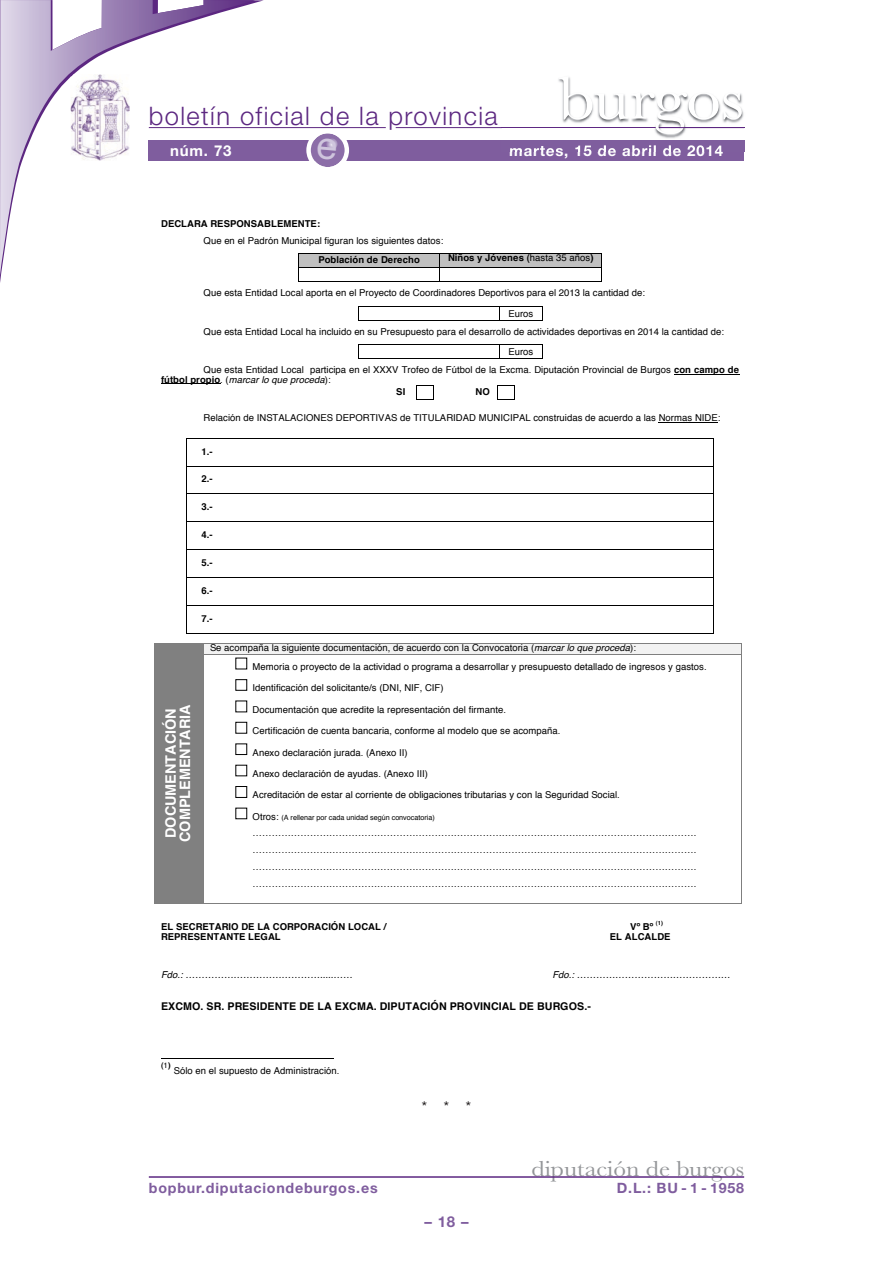
<style>
.page{position:relative;width:893px;height:1263px;background:#fff}
.page>*{position:absolute;margin:0;border:0;box-sizing:border-box;transform-origin:0 0}
.t1{font:63px "Baskerville";letter-spacing:-.01em;color:#fff;scale:1.12 1}
.t2{font:300 25.5px "Helvetica Neue";letter-spacing:.055em;color:#5c2781}
.t3{font:22.5px "Baskerville";color:#939598;scale:1.12 1}
.t4{font:700 15px "Helvetica Neue";letter-spacing:.055em;color:#fff}
.t5{font:700 15px "Helvetica Neue";color:#7f5d9e}
.t6{font:15px "Helvetica Neue";color:#231f20}
.t7{font:700 14.4px/14.4px "Helvetica";color:#fff}
.t8{font:700 14.25px "Helvetica Neue";letter-spacing:.055em;color:#7f5d9e}
.t9{font:700 10.65px "Helvetica";letter-spacing:.01em;color:#000}
.t10{font:9.45px/16.8px "Helvetica";letter-spacing:.005em;color:#000}
.t11{font:700 9.45px "Helvetica";letter-spacing:.005em;color:#000}
.t12{font:italic 9.45px "Helvetica";letter-spacing:.005em;color:#000}
.t13{font:700 7.8px "Helvetica";color:#000}
.t14{font:7.2px "Helvetica";color:#000}
.t15{font:700 5.7px "Helvetica";color:#000}
.s1{font-weight:400}
.s2{font-weight:700}
.s3{font-weight:700;font-style:normal}
.s4{font-style:normal}
.s5{font-style:italic}
.s6{font-size:9.45px}
</style>
<div class="page">
<hr style="left:396px;top:127px;width:348px;height:1px;background:#5c2781">
<hr style="left:149px;top:127px;width:237px;height:1px;background:#5c2781">
<svg style="left:0;top:0;width:255px;height:275px"></svg>
<div style="left:149px;top:140px;width:595px;height:20px;background:#7f5d9e"></div>
<hr style="left:149px;top:1176px;width:595px;height:2px;background:#5c2781">
<img style="left:558px;top:76px;width:187px;height:75px">
<img style="left:558px;top:127px;width:101px;height:1px">
<img style="left:558px;top:140px;width:186px;height:11px">
<img style="left:510px;top:146px;width:51px;height:5px">
<hr style="left:659px;top:127px;width:85px;height:1px;background:#5c2781">
<img style="left:71px;top:74px;width:59px;height:87px">
<div style="left:299px;top:254px;width:141px;height:13px;background:#c0c0c0"></div>
<div style="left:440px;top:254px;width:162px;height:13px;background:#c0c0c0"></div>
<hr style="left:299px;top:253px;width:141px;height:1px;background:#000">
<hr style="left:440px;top:253px;width:161px;height:1px;background:#000">
<hr style="left:299px;top:267px;width:141px;height:1px;background:#000">
<hr style="left:440px;top:267px;width:161px;height:1px;background:#000">
<svg style="left:298px;top:253px;width:1px;height:29px"></svg>
<hr style="left:299px;top:281px;width:141px;height:1px;background:#000">
<hr style="left:440px;top:281px;width:161px;height:1px;background:#000">
<svg style="left:601px;top:253px;width:1px;height:29px"></svg>
<hr style="left:359px;top:306px;width:140px;height:1px;background:#000">
<hr style="left:500px;top:306px;width:42px;height:1px;background:#000">
<svg style="left:358px;top:306px;width:1px;height:15px"></svg>
<hr style="left:359px;top:320px;width:140px;height:1px;background:#000">
<svg style="left:499px;top:306px;width:1px;height:15px"></svg>
<hr style="left:500px;top:320px;width:42px;height:1px;background:#000">
<svg style="left:542px;top:306px;width:1px;height:15px"></svg>
<hr style="left:359px;top:344px;width:140px;height:1px;background:#000">
<hr style="left:500px;top:344px;width:42px;height:1px;background:#000">
<svg style="left:358px;top:344px;width:1px;height:15px"></svg>
<hr style="left:359px;top:358px;width:140px;height:1px;background:#000">
<svg style="left:499px;top:344px;width:1px;height:15px"></svg>
<hr style="left:500px;top:358px;width:42px;height:1px;background:#000">
<svg style="left:542px;top:344px;width:1px;height:15px"></svg>
<hr style="left:674px;top:374px;width:65px;height:1px;background:#000">
<hr style="left:161px;top:384px;width:59px;height:1px;background:#000">
<svg style="left:416px;top:385px;width:18px;height:15px"></svg>
<svg style="left:497px;top:385px;width:18px;height:15px"></svg>
<hr style="left:659px;top:422px;width:59px;height:1px;background:#000">
<hr style="left:187px;top:438px;width:526px;height:1px;background:#000">
<hr style="left:187px;top:466px;width:526px;height:1px;background:#000">
<hr style="left:187px;top:493px;width:526px;height:1px;background:#000">
<hr style="left:187px;top:521px;width:526px;height:1px;background:#000">
<hr style="left:187px;top:549px;width:526px;height:1px;background:#000">
<hr style="left:187px;top:577px;width:526px;height:1px;background:#000">
<hr style="left:187px;top:605px;width:526px;height:1px;background:#000">
<svg style="left:186px;top:438px;width:1px;height:196px"></svg>
<hr style="left:187px;top:633px;width:526px;height:1px;background:#000">
<svg style="left:713px;top:438px;width:1px;height:196px"></svg>
<div style="left:155px;top:644px;width:48px;height:259px;background:#808080"></div>
<div style="left:204px;top:644px;width:537px;height:9px;background:#f2f2f2"></div>
<hr style="left:155px;top:643px;width:48px;height:1px;background:#7f7f7f">
<hr style="left:204px;top:643px;width:537px;height:1px;background:#7f7f7f">
<hr style="left:204px;top:653px;width:537px;height:1px;background:#7f7f7f">
<hr style="left:154px;top:654px;width:1px;height:249px;background:#7f7f7f">
<hr style="left:155px;top:903px;width:48px;height:1px;background:#7f7f7f">
<hr style="left:203px;top:654px;width:1px;height:249px;background:#7f7f7f">
<hr style="left:204px;top:903px;width:537px;height:1px;background:#7f7f7f">
<hr style="left:741px;top:654px;width:1px;height:249px;background:#7f7f7f">
<hr style="left:161px;top:1058px;width:173px;height:1px;background:#000">
<div style="left:235px;top:786px;width:12px;height:12px;border:1px solid #000"></div>
<div style="left:235px;top:679px;width:12px;height:12px;border:1px solid #000"></div>
<svg style="left:306px;top:133px;width:43px;height:34px"></svg>
<h2 class="t2" style="left:149px;top:100px;width:350px">boletín oficial de la provincia</h2>
<h1 class="t1" style="left:558px;top:60px;width:168px">burgos</h1>
<h3 class="t4" style="left:170px;top:141px;width:63px">núm. 73</h3>
<h3 class="t4" style="left:509px;top:141px;width:215px">martes, 15 de abril de 2014</h3>
<p class="t11" style="left:161px;top:219px;width:161px">DECLARA RESPONSABLEMENTE:</p>
<p class="t10" style="left:204px;top:233px;width:241px">Que en el Padrón Municipal figuran los siguientes datos:</p>
<p class="t11" style="left:318px;top:256px;width:103px">Población de Derecho</p>
<p class="t11" style="left:448px;top:254px;width:147px">Niños y Jóvenes (<span class="s1">hasta 35 años</span>)</p>
<p class="t10" style="left:204px;top:285px;width:443px">Que esta Entidad Local aporta en el Proyecto de Coordinadores Deportivos para el 2013 la cantidad de:</p>
<p class="t10" style="left:204px;top:306px;width:522px;line-height:17.5px;text-indent:305px">Euros<br>Que esta Entidad Local ha incluido en su Presupuesto para el desarrollo de actividades deportivas en 2014 la cantidad de:</p>
<p class="t10" style="left:204px;top:344px;width:537px;line-height:17.5px;text-indent:305px">Euros<br>Que esta Entidad Local participa en el XXXV Trofeo de Fútbol de la Excma. Diputación Provincial de Burgos <span class="s2">con campo de</span></p>
<p class="t12" style="left:161px;top:375px;width:171px"><span class="s3">fútbol propio</span><span class="s4">. (</span>marcar lo que proceda<span class="s4">):</span></p>
<p class="t11" style="left:396px;top:387px;width:11px">SI</p>
<p class="t11" style="left:475px;top:387px;width:16px">NO</p>
<p class="t10" style="left:204px;top:410px;width:518px">Relación de INSTALACIONES DEPORTIVAS de TITULARIDAD MUNICIPAL construidas de acuerdo a las Normas NIDE:</p>
<p class="t11" style="left:202px;top:447px;width:13px">1.-</p>
<p class="t11" style="left:202px;top:475px;width:13px">2.-</p>
<p class="t11" style="left:202px;top:503px;width:13px">3.-</p>
<p class="t11" style="left:202px;top:531px;width:13px">4.-</p>
<p class="t11" style="left:202px;top:558px;width:13px">5.-</p>
<p class="t11" style="left:202px;top:586px;width:13px">6.-</p>
<p class="t11" style="left:202px;top:614px;width:13px">7.-</p>
<p class="t10" style="left:253px;top:639px;width:456px;line-height:18.8px;text-indent:-43px">Se acompaña la siguiente documentación, de acuerdo con la Convocatoria (<span class="s5">marcar lo que proceda</span>):<br>Memoria o proyecto de la actividad o programa a desarrollar y presupuesto detallado de ingresos y gastos.</p>
<p class="t10" style="left:253px;top:680px;width:193px">Identificación del solicitante/s (DNI, NIF, CIF)</p>
<p class="t10" style="left:253px;top:702px;width:255px">Documentación que acredite la representación del firmante.</p>
<p class="t10" style="left:253px;top:723px;width:309px">Certificación de cuenta bancaria, conforme al modelo que se acompaña.</p>
<p class="t10" style="left:253px;top:744px;width:157px">Anexo declaración jurada. (Anexo II)</p>
<p class="t10" style="left:253px;top:766px;width:177px">Anexo declaración de ayudas. (Anexo III)</p>
<p class="t10" style="left:253px;top:787px;width:369px">Acreditación de estar al corriente de obligaciones tributarias y con la Seguridad Social.</p>
<p class="t14" style="left:253px;top:814px;width:184px"><span class="s6">Otros:</span> (A rellenar por cada unidad según convocatoria)</p>
<p class="t10" style="left:253px;top:825px;width:445px;text-align:justify">…………………………………………………………………………………………………………………………. …………………………………………………………………………………………………………………………. …………………………………………………………………………………………………………………………. ………………………………………………………………………………………………………………………….</p>
<p class="t11" style="left:161px;top:923px;width:227px">EL SECRETARIO DE LA CORPORACIÓN LOCAL /</p>
<p class="t11" style="left:630px;top:923px;width:24px">Vº Bº</p>
<p class="t15" style="left:656px;top:921px;width:9px">(1)</p>
<p class="t11" style="left:161px;top:932px;width:121px">REPRESENTANTE LEGAL</p>
<p class="t11" style="left:610px;top:932px;width:62px">EL ALCALDE</p>
<p class="t12" style="left:161px;top:971px;width:193px">Fdo.: …………………………………….....……</p>
<p class="t12" style="left:552px;top:971px;width:180px">Fdo.: …………………………………………</p>
<p class="t9" style="left:161px;top:1002px;width:431px">EXCMO. SR. PRESIDENTE DE LA EXCMA. DIPUTACIÓN PROVINCIAL DE BURGOS.-</p>
<h3 class="t7" style="left:165px;top:842px;width:139px;rotate:-90deg">DOCUMENTACIÓN<br>COMPLEMENTARIA</h3>
<p class="t13" style="left:161px;top:1062px;width:11px">(<span class="s1">1</span>)</p>
<p class="t10" style="left:174px;top:1063px;width:167px">Sólo en el supuesto de Administración.</p>
<h3 class="t6" style="left:422px;top:1097px;width:51px">* * *</h3>
<h3 class="t3" style="left:531px;top:1155px;width:191px">diputación de burgos</h3>
<h3 class="t8" style="left:149px;top:1179px;width:230px">bopbur.diputaciondeburgos.es</h3>
<h3 class="t8" style="left:617px;top:1179px;width:129px">D.L.: BU - 1 - 1958</h3>
<h3 class="t5" style="left:424px;top:1212px;width:46px">–18–</h3>
</div>
